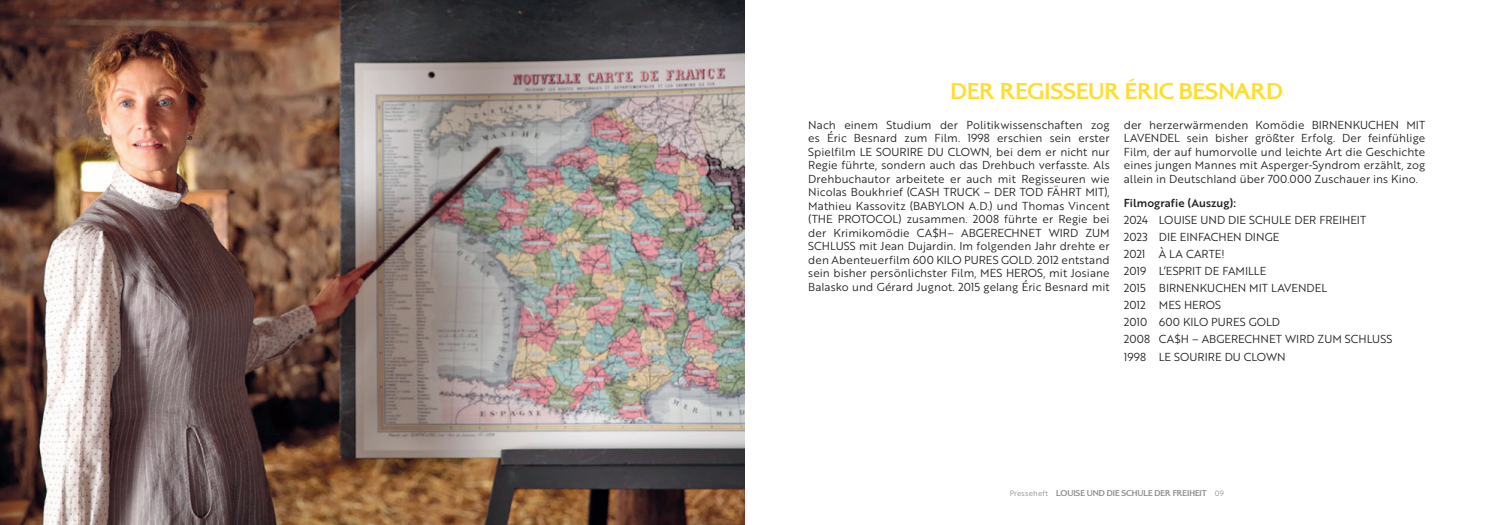
<style>
.page{position:relative;width:1489px;height:525px;background:#fff}
.page>*{position:absolute;margin:0;border:0;box-sizing:border-box;transform-origin:0 0}
.t1{font:700 23.75px "Alexon";color:#ffdd2b}
.t2{font:11.25px/13.5px "Brother 1816 Book";color:#231f20;text-align:justify}
.t3{font:11.25px "Brother 1816 Medium";letter-spacing:.005em;color:#231f20}
.t4{font:700 8.75px "Alexon";color:#8a8c8f}
.s1{font-family:"Brother 1816 Book";font-weight:400;font-size:7.5px}
</style>
<div class="page">
<img style="left:0;top:0;width:744px;height:524px">
<h1 class="t1" style="left:950px;top:75px;width:334px">DER REGISSEUR ÉRIC BESNARD</h1>
<p class="t2" style="left:808px;top:117px;width:303px">Nach einem Studium der Politikwissenschaften zog es Éric Besnard zum Film. 1998 erschien sein erster Spielfilm LE SOURIRE DU CLOWN, bei dem er nicht nur Regie führte, sondern auch das Drehbuch verfasste. Als Drehbuchautor arbeitete er auch mit Regisseuren wie Nicolas Boukhrief (CASH TRUCK – DER TOD FÄHRT MIT), Mathieu Kassovitz (BABYLON A.D.) und Thomas Vincent (THE PROTOCOL) zusammen. 2008 führte er Regie bei der Krimikomödie CA$H– ABGERECHNET WIRD ZUM SCHLUSS mit Jean Dujardin. Im folgenden Jahr drehte er den Abenteuerfilm 600 KILO PURES GOLD. 2012 entstand sein bisher persönlichster Film, MES HEROS, mit Josiane Balasko und Gérard Jugnot. 2015 gelang Éric Besnard mit</p>
<p class="t2" style="left:1123px;top:117px;width:303px">der herzerwärmenden Komödie BIRNENKUCHEN MIT LAVENDEL sein bisher größter Erfolg. Der feinfühlige Film, der auf humorvolle und leichte Art die Geschichte eines jungen Mannes mit Asperger-Syndrom erzählt, zog allein in Deutschland über 700.000 Zuschauer ins Kino.</p>
<p class="t3" style="left:1123px;top:194px;width:114px">Filmografie (Auszug):</p>
<p class="t2" style="left:1123px;top:211px;width:270px;line-height:17px;text-align:left">2024 LOUISE UND DIE SCHULE DER FREIHEIT<br>2023 DIE EINFACHEN DINGE<br>2021 À LA CARTE!<br>2019 L‘ESPRIT DE FAMILLE<br>2015 BIRNENKUCHEN MIT LAVENDEL<br>2012 MES HEROS<br>2010 600 KILO PURES GOLD<br>2008 CA$H – ABGERECHNET WIRD ZUM SCHLUSS<br>1998 LE SOURIRE DU CLOWN</p>
<p class="t4" style="left:1009px;top:487px;width:216px"><span class="s1">Presseheft</span> LOUISE UND DIE SCHULE DER FREIHEIT <span class="s1">09</span></p>
</div>
